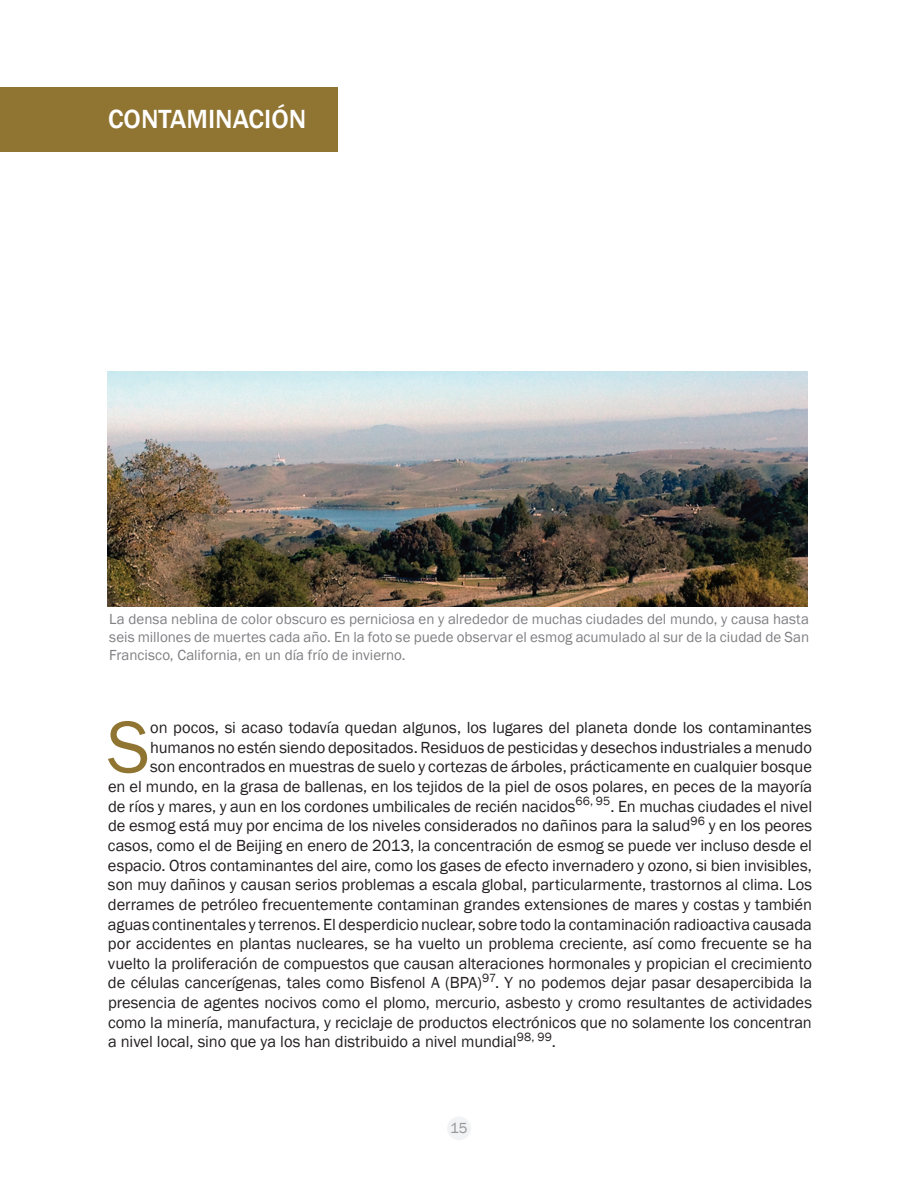
<style>
.page{position:relative;width:918px;height:1188px;background:#fff}
.page>*{position:absolute;margin:0;border:0;box-sizing:border-box;transform-origin:0 0}
.t1{font:75.45px "Franklin Gothic";color:#907532}
.t2{font:500 27px "Franklin Gothic";color:#fff}
.t3{font:16.5px "Franklin Gothic";letter-spacing:-.005em;color:#231f20}
.t4{font:15px/18px "Franklin Gothic";color:#808084;text-align:justify}
.t5{font:15px "Franklin Gothic";color:#939598}
</style>
<div class="page">
<div style="left:447px;top:1117px;width:24px;height:23px;background:#f2f3f4;border-radius:50%"></div>
<img style="left:107px;top:372px;width:700px;height:235px">
<div style="left:0;top:87px;width:338px;height:64px;background:#907532"></div>
<h2 class="t2" style="left:108px;top:103px;width:200px">CONTAMINACIÓN</h2>
<p class="t4" style="left:109px;top:610px;width:701px">La densa neblina de color obscuro es perniciosa en y alrededor de muchas ciudades del mundo, y causa hasta seis millones de muertes cada año. En la foto se puede observar el esmog acumulado al sur de la ciudad de San Francisco, California, en un día frío de invierno.</p>
<h1 class="t1" style="left:107px;top:700px;width:44px">S</h1>
<p class="t3" style="left:150px;top:717px;width:663px">on pocos, si acaso todavía quedan algunos, los lugares del planeta donde los contaminantes</p>
<p class="t3" style="left:150px;top:737px;width:663px">humanos no estén siendo depositados. Residuos de pesticidas y desechos industriales a menudo</p>
<p class="t3" style="left:150px;top:757px;width:663px">son encontrados en muestras de suelo y cortezas de árboles, prácticamente en cualquier bosque</p>
<p class="t3" style="left:108px;top:776px;width:706px">en el mundo, en la grasa de ballenas, en los tejidos de la piel de osos polares, en peces de la mayoría</p>
<p class="t3" style="left:108px;top:796px;width:706px">de ríos y mares, y aun en los cordones umbilicales de recién nacidos<sup>66,</sup> <sup>95</sup>. En muchas ciudades el nivel</p>
<p class="t3" style="left:108px;top:816px;width:706px">de esmog está muy por encima de los niveles considerados no dañinos para la salud<sup>96</sup> y en los peores</p>
<p class="t3" style="left:108px;top:835px;width:706px">casos, como el de Beijing en enero de 2013, la concentración de esmog se puede ver incluso desde el</p>
<p class="t3" style="left:108px;top:855px;width:705px">espacio. Otros contaminantes del aire, como los gases de efecto invernadero y ozono, si bien invisibles,</p>
<p class="t3" style="left:108px;top:874px;width:706px">son muy dañinos y causan serios problemas a escala global, particularmente, trastornos al clima. Los</p>
<p class="t3" style="left:108px;top:894px;width:706px">derrames de petróleo frecuentemente contaminan grandes extensiones de mares y costas y también</p>
<p class="t3" style="left:108px;top:914px;width:705px">aguas continentales y terrenos. El desperdicio nuclear, sobre todo la contaminación radioactiva causada</p>
<p class="t3" style="left:108px;top:933px;width:706px">por accidentes en plantas nucleares, se ha vuelto un problema creciente, así como frecuente se ha</p>
<p class="t3" style="left:108px;top:953px;width:706px">vuelto la proliferación de compuestos que causan alteraciones hormonales y propician el crecimiento</p>
<p class="t3" style="left:108px;top:973px;width:706px">de células cancerígenas, tales como Bisfenol A (BPA)<sup>97</sup>. Y no podemos dejar pasar desapercibida la</p>
<p class="t3" style="left:108px;top:992px;width:706px">presencia de agentes nocivos como el plomo, mercurio, asbesto y cromo resultantes de actividades</p>
<p class="t3" style="left:108px;top:1012px;width:705px">como la minería, manufactura, y reciclaje de productos electrónicos que no solamente los concentran</p>
<p class="t3" style="left:108px;top:1032px;width:450px">a nivel local, sino que ya los han distribuido a nivel mundial<sup>98,</sup> <sup>99</sup>.</p>
<p class="t5" style="left:450px;top:1118px;width:19px">15</p>
</div>
